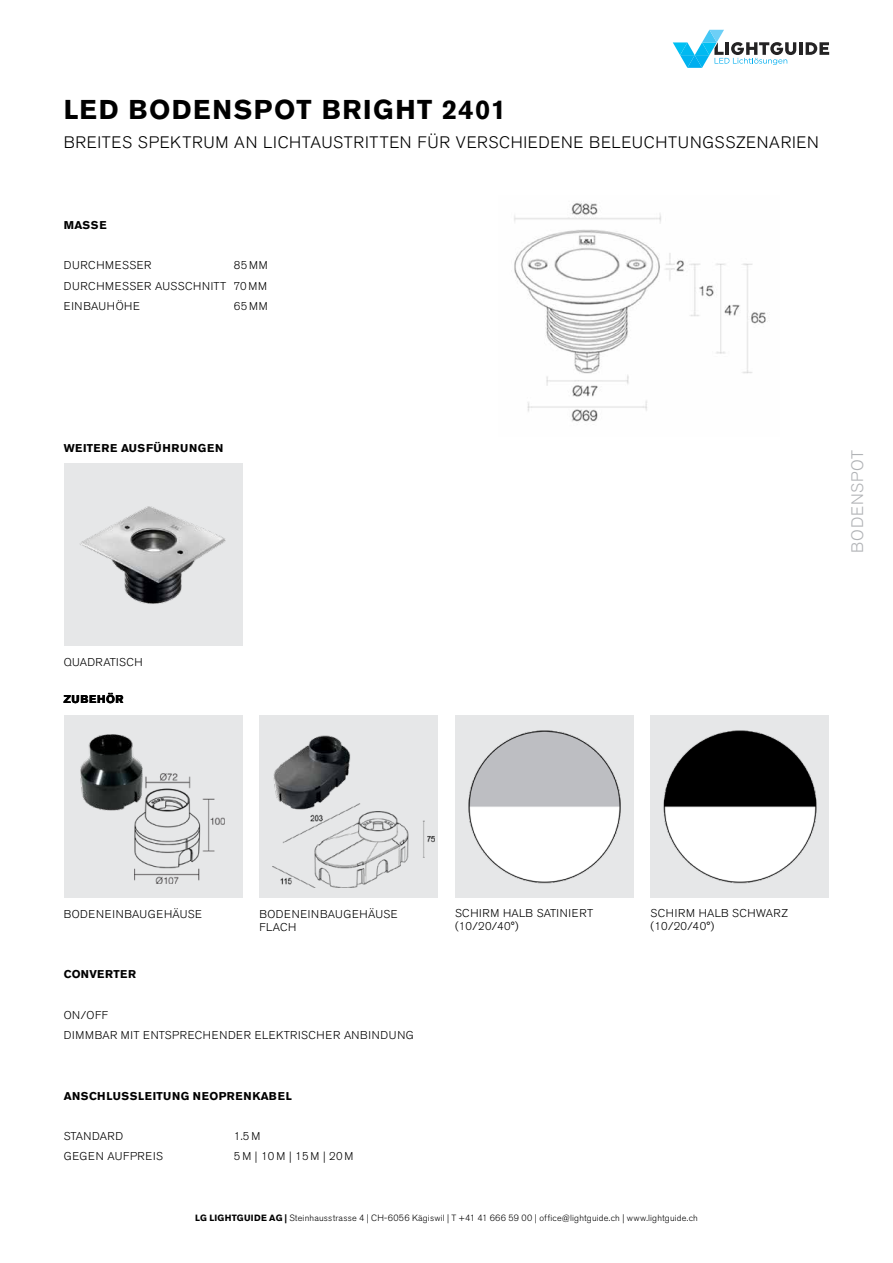
<style>
.page{position:relative;width:893px;height:1263px;background:#fff}
.page>*{position:absolute;margin:0;border:0;box-sizing:border-box;transform-origin:0 0}
.t1{font:700 27px "Akzidenz Grotesk BE";letter-spacing:.055em;color:#000}
.t2{font:300 16.5px "Akzidenz Grotesk BE";letter-spacing:.045em;color:#000}
.t3{font:300 16.5px "Akzidenz Grotesk BE";letter-spacing:.055em;color:#b1b3b6}
.t4{font:300 11.25px/13.5px "Akzidenz Grotesk BE";letter-spacing:.045em;color:#000}
.t5{font:700 11.25px "Akzidenz Grotesk BE";letter-spacing:.045em;color:#000}
.t6{font:700 11.25px "Akzidenz Grotesk BE";letter-spacing:.065em;color:#000}
.t7{font:300 11.25px "Akzidenz Grotesk BE";letter-spacing:.175em;color:#000}
.t8{font:300 11.25px "Akzidenz Grotesk BE";letter-spacing:.065em;color:#000}
.t9{font:700 11.25px "Akzidenz Grotesk BE";letter-spacing:.025em;color:#000}
.t10{font:300 11.25px "Akzidenz Grotesk BE";letter-spacing:.025em;color:#000}
.t11{font:300 9px "Akzidenz Grotesk BE";letter-spacing:.02em;color:#000}
.s1{font-weight:700}
</style>
<div class="page">
<hr style="left:799px;top:42px;width:4px;height:13px;background:#242324">
<svg style="left:806px;top:42px;width:23px;height:13px"></svg>
<svg style="left:673px;top:30px;width:123px;height:38px"></svg>
<div style="left:259px;top:715px;width:179px;height:182px;background:#e6e7e8"></div>
<div style="left:64px;top:715px;width:178px;height:182px;background:#e6e7e8"></div>
<img style="left:455px;top:715px;width:179px;height:182px">
<img style="left:651px;top:715px;width:178px;height:182px">
<img style="left:514px;top:203px;width:254px;height:219px">
<img style="left:64px;top:464px;width:178px;height:181px">
<img style="left:273px;top:735px;width:87px;height:69px">
<img style="left:80px;top:734px;width:63px;height:77px">
<img style="left:135px;top:771px;width:90px;height:113px">
<img style="left:273px;top:804px;width:162px;height:83px">
<h1 class="t1" style="left:64px;top:94px;width:444px">LED BODENSPOT BRIGHT 2401</h1>
<h2 class="t2" style="left:64px;top:133px;width:756px">BREITES SPEKTRUM AN LICHTAUSTRITTEN FÜR VERSCHIEDENE BELEUCHTUNGSSZENARIEN</h2>
<p class="t5" style="left:64px;top:218px;width:44px">MASSE</p>
<p class="t4" style="left:64px;top:259px;width:89px">DURCHMESSER</p>
<p class="t4" style="left:64px;top:256px;width:206px;line-height:20.2px;text-align:justify;text-indent:170px">85MM DURCHMESSER AUSSCHNITT 70 MM EINBAUHÖHE</p>
<p class="t4" style="left:234px;top:299px;width:35px">65MM</p>
<p class="t6" style="left:64px;top:441px;width:161px">WEITERE AUSFÜHRUNGEN</p>
<p class="t4" style="left:64px;top:655px;width:81px">QUADRATISCH</p>
<p class="t6" style="left:64px;top:693px;width:61px">ZUBEHÖR</p>
<h2 class="t3" style="left:848px;top:553px;width:105px;rotate:-90deg">BODENSPOT</h2>
<p class="t4" style="left:259px;top:907px;width:140px">BODENEINBAUGEHÄUSE<br>FLACH</p>
<p class="t4" style="left:64px;top:907px;width:140px">BODENEINBAUGEHÄUSE</p>
<p class="t4" style="left:455px;top:906px;width:140px">SCHIRM HALB SATINIERT (10/20/40°)</p>
<p class="t4" style="left:651px;top:906px;width:139px">SCHIRM HALB SCHWARZ (10/20/40°)</p>
<p class="t9" style="left:64px;top:968px;width:74px">CONVERTER</p>
<p class="t4" style="left:64px;top:1005px;width:351px;line-height:20.2px">ON/OFF<br>DIMMBAR MIT ENTSPRECHENDER ELEKTRISCHER ANBINDUNG</p>
<p class="t5" style="left:64px;top:1089px;width:230px">ANSCHLUSSLEITUNG NEOPRENKABEL</p>
<p class="t10" style="left:64px;top:1130px;width:61px">STANDARD</p>
<p class="t4" style="left:234px;top:1130px;width:28px">1.5 M</p>
<p class="t8" style="left:64px;top:1150px;width:101px">GEGEN AUFPREIS</p>
<p class="t7" style="left:234px;top:1150px;width:121px">5M | 10M | 15M | 20M</p>
<p class="t11" style="left:195px;top:1213px;width:504px"><span class="s1">LG LIGHTGUIDE AG |</span> Steinhausstrasse 4 | CH-6056 Kägiswil | T +41 41 666 59 00 | office@lightguide.ch | www.lightguide.ch</p>
</div>
